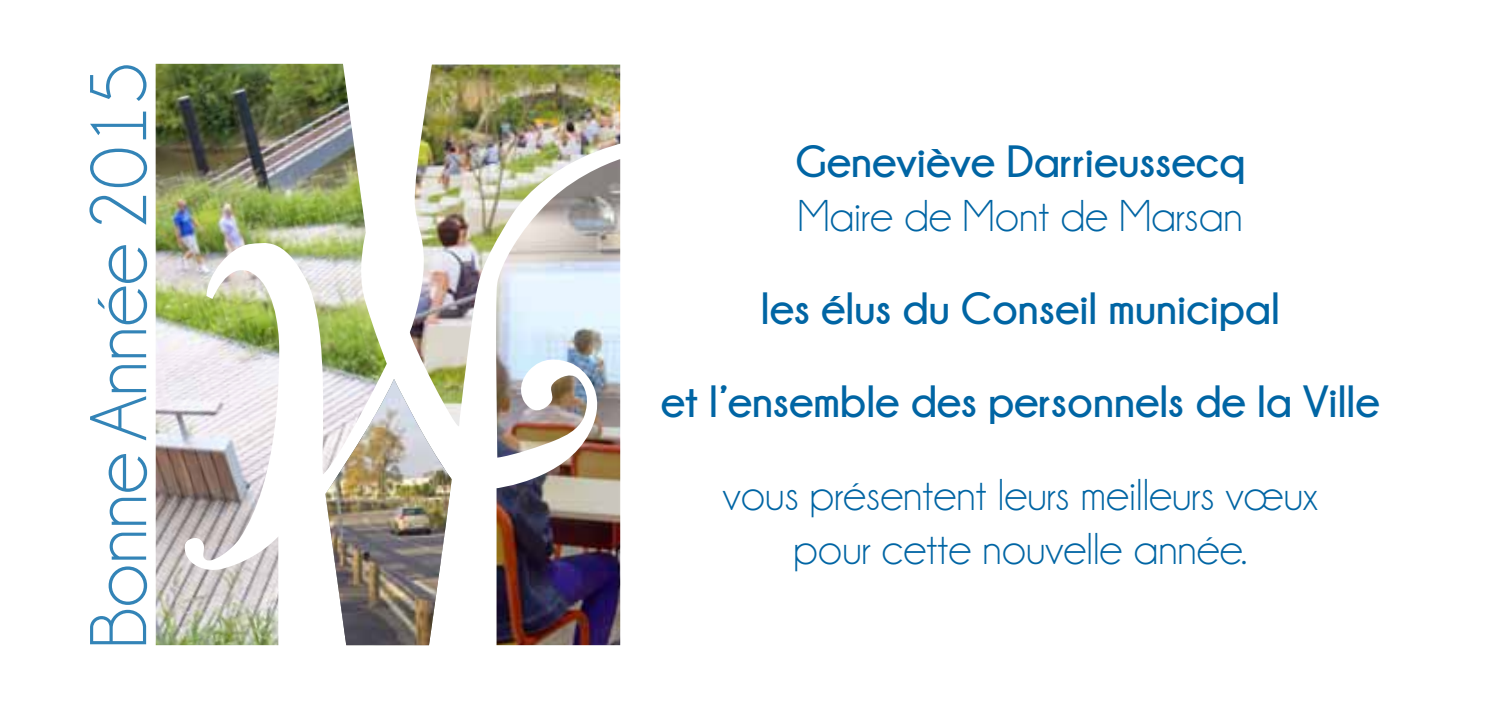
<style>
.page{position:relative;width:1489px;height:709px;background:#fff}
.page>*{position:absolute;margin:0;border:0;box-sizing:border-box;transform-origin:0 0}
.t1{font:81.25px "Champagne&Limousines";color:#3384b7}
.t2{font:700 45px/93px "Champagne&Limousines";color:#0065a4;text-align:center}
.t3{font:45px/54px "Champagne&Limousines";color:#0065a4;text-align:center}
</style>
<div class="page">
<img style="left:156px;top:64px;width:231px;height:581px">
<img style="left:410px;top:65px;width:210px;height:361px">
<img style="left:494px;top:159px;width:126px;height:486px">
<img style="left:325px;top:379px;width:126px;height:266px">
<h1 class="t1" style="left:78px;top:648px;width:588px;rotate:-90deg">Bonne Année 2015</h1>
<p class="t2" style="left:795px;top:114px;width:451px">Geneviève Darrieussecq</p>
<p class="t3" style="left:797px;top:189px;width:446px">Maire de Mont de Marsan</p>
<p class="t2" style="left:661px;top:261px;width:720px">les élus du Conseil municipal<br>et l’ensemble des personnels de la Ville</p>
<p class="t3" style="left:723px;top:468px;width:596px">vous présentent leurs meilleurs vœux pour cette nouvelle année.</p>
</div>
